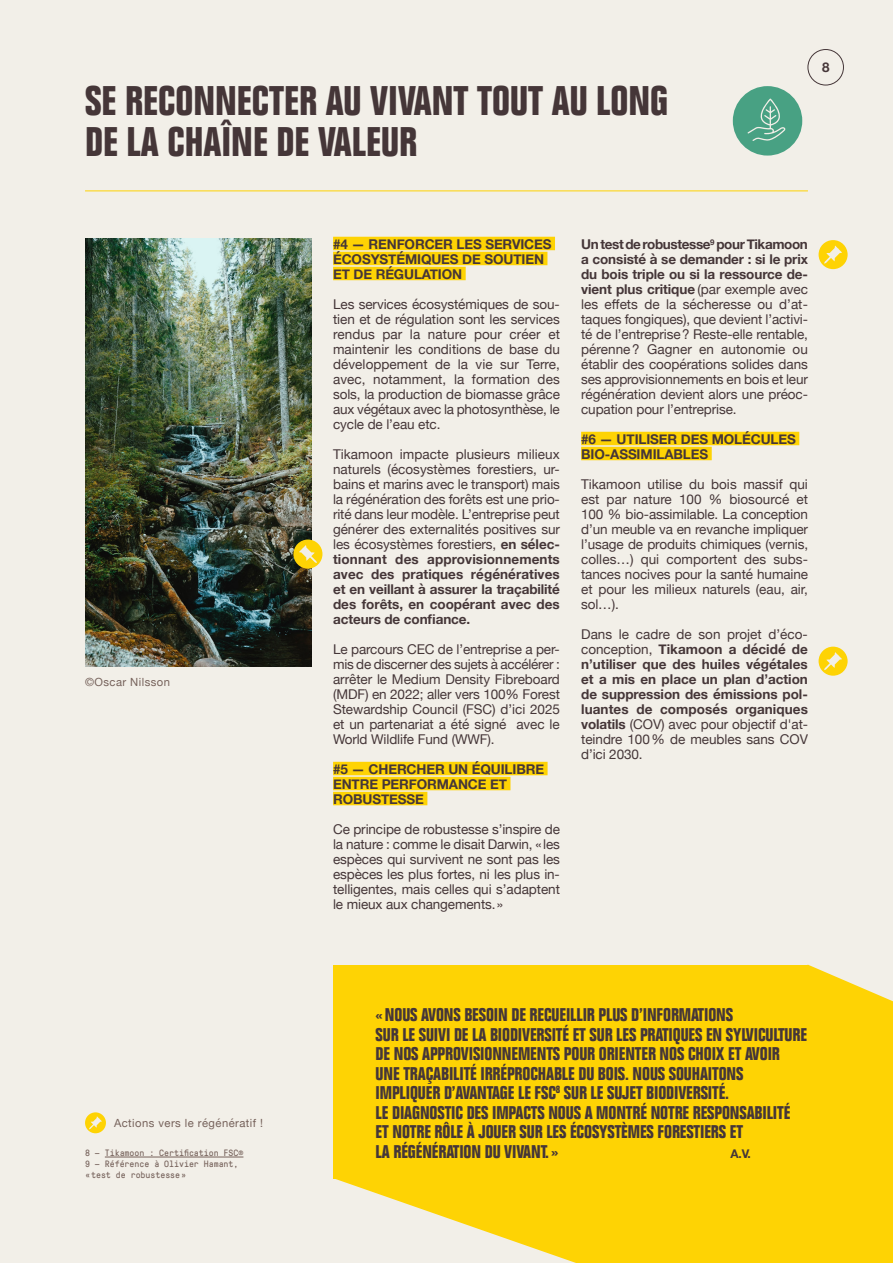
<style>
.page{position:relative;width:893px;height:1263px;background:#f2efe8}
.page>*{position:absolute;margin:0;border:0;box-sizing:border-box;transform-origin:0 0}
.t1{font:700 condensed 40.5px/40.8px "Folio";color:#453638}
.t2{font:700 condensed 18px/19.5px "Folio";letter-spacing:-.005em;color:#453638}
.t3{font:13.5px/15px "Helvetica Neue";letter-spacing:-.005em;color:#453638;text-align:justify}
.t4{font:700 13.5px/15px "Helvetica Neue";letter-spacing:-.01em;color:#453638}
.t5{font:700 13.35px "Helvetica Neue";color:#453638}
.t6{font:700 12px "Helvetica Neue";color:#453638}
.t7{font:11.25px "Helvetica Neue";letter-spacing:.04em;color:#76625b}
.t8{font:9px/10.8px "GT Pressura Mono";color:#76625b}
.s1{font-weight:700}
.s2{font-weight:400}
</style>
<div class="page">
<svg style="left:336px;top:965px;width:557px;height:298px;fill:#fed304"></svg>
<div style="left:807px;top:49px;width:37px;height:36px;border:1px solid #453638;border-radius:50%"></div>
<hr style="left:85px;top:190px;width:723px;height:1px;background:#fed304">
<div style="left:333px;top:237px;width:222px;height:13px;background:#fed304"></div>
<div style="left:333px;top:252px;width:214px;height:13px;background:#fed304"></div>
<div style="left:333px;top:267px;width:133px;height:13px;background:#fed304"></div>
<div style="left:333px;top:762px;width:215px;height:13px;background:#fed304"></div>
<div style="left:333px;top:777px;width:177px;height:13px;background:#fed304"></div>
<div style="left:333px;top:792px;width:94px;height:13px;background:#fed304"></div>
<div style="left:581px;top:432px;width:218px;height:13px;background:#fed304"></div>
<div style="left:581px;top:447px;width:131px;height:13px;background:#fed304"></div>
<img style="left:85px;top:238px;width:227px;height:428px">
<div style="left:733px;top:86px;width:69px;height:70px;background:#48a183;border-radius:50%"></div>
<svg style="left:747px;top:98px;width:38px;height:43px"></svg>
<hr style="left:105px;top:1157px;width:138px;height:1px;background:#76625b">
<div style="left:333px;top:965px;width:475px;height:214px;background:#fed304"></div>
<div style="left:819px;top:647px;width:29px;height:29px;background:#fed304;border-radius:50%"></div>
<svg style="left:824px;top:652px;width:18px;height:18px"></svg>
<div style="left:293px;top:539px;width:29px;height:30px;background:#fed304;border-radius:50%"></div>
<svg style="left:299px;top:545px;width:18px;height:18px"></svg>
<div style="left:819px;top:240px;width:29px;height:29px;background:#fed304;border-radius:50%"></div>
<svg style="left:824px;top:246px;width:18px;height:18px"></svg>
<div style="left:85px;top:1112px;width:21px;height:21px;background:#fed304;border-radius:50%"></div>
<svg style="left:89px;top:1116px;width:13px;height:13px"></svg>
<p class="t1" style="left:85px;top:82px;width:585px">SE RECONNECTER AU VIVANT TOUT AU LONG<br>DE LA CHAÎNE DE VALEUR</p>
<p class="t5" style="left:822px;top:57px;width:9px">8</p>
<p class="t7" style="left:85px;top:674px;width:87px">©Oscar Nilsson</p>
<p class="t4" style="left:333px;top:237px;width:220px">#4 — RENFORCER LES SERVICES<br>ÉCOSYSTÉMIQUES DE SOUTIEN<br>ET DE RÉGULATION</p>
<p class="t3" style="left:333px;top:297px;width:228px">Les services écosystémiques de sou&shy;tien et de régulation sont les services rendus par la nature pour créer et maintenir les conditions de base du développement de la vie sur Terre, avec, notamment, la formation des sols, la production de biomasse grâce aux végétaux avec la photosynthèse, le cycle de l’eau etc.</p>
<p class="t3" style="left:333px;top:447px;width:228px">Tikamoon impacte plusieurs milieux naturels (écosystèmes forestiers, ur&shy;bains et marins avec le transport) mais la régénération des forêts est une prio&shy;rité dans leur modèle. L’entreprise peut générer des externalités positives sur les écosystèmes forestiers, <span class="s1">en sélec&shy;tionnant des approvisionnements avec des pratiques régénératives et en veillant à assurer la traçabilité des forêts, en coopérant avec des acteurs de confiance.</span></p>
<p class="t3" style="left:333px;top:642px;width:228px">Le parcours CEC de l’entreprise a per&shy;mis de discerner des sujets à accélérer : arrêter le Medium Density Fibreboard (MDF) en 2022; aller vers 100% Forest Stewardship Council (FSC) d’ici 2025 et un partenariat a été signé avec le World Wildlife Fund (WWF).</p>
<p class="t4" style="left:333px;top:762px;width:213px">#5 — CHERCHER UN ÉQUILIBRE<br>ENTRE PERFORMANCE ET<br>ROBUSTESSE</p>
<p class="t3" style="left:333px;top:822px;width:228px">Ce principe de robustesse s’inspire de la nature : comme le disait Darwin, «les espèces qui survivent ne sont pas les espèces les plus fortes, ni les plus in&shy;telligentes, mais celles qui s’adaptent le mieux aux changements.»</p>
<p class="t3" style="left:581px;top:237px;width:228px"><span class="s1">Un test de robustesse</span><sup>9</sup> <span class="s1">pour Tikamoon a consisté à se demander : si le prix du bois triple ou si la ressource de&shy;vient plus critique</span> (par exemple avec les effets de la sécheresse ou d’at&shy;taques fongiques), que devient l’activi&shy;té de l’entreprise? Reste-elle rentable, pérenne? Gagner en autonomie ou établir des coopérations solides dans ses approvisionnements en bois et leur régénération devient alors une préoc&shy;cupation pour l’entreprise.</p>
<p class="t4" style="left:581px;top:432px;width:216px">#6 — UTILISER DES MOLÉCULES<br>BIO-ASSIMILABLES</p>
<p class="t3" style="left:581px;top:477px;width:228px">Tikamoon utilise du bois massif qui est par nature 100 % biosourcé et 100 % bio-assimilable. La conception d’un meuble va en revanche impliquer l’usage de produits chimiques (vernis, colles…) qui comportent des subs&shy;tances nocives pour la santé humaine et pour les milieux naturels (eau, air, sol…).</p>
<p class="t4" style="left:581px;top:627px;width:228px;text-align:justify"><span class="s2">Dans le cadre de son projet d’éco&shy;conception,</span> Tikamoon a décidé de n’utiliser que des huiles végétales et a mis en place un plan d’action de suppression des émissions pol&shy;luantes de composés organiques volatils <span class="s2">(COV) avec pour objectif d'at&shy;teindre 100% de meubles sans COV d’ici 2030.</span></p>
<p class="t7" style="left:114px;top:1115px;width:151px">Actions vers le régénératif !</p>
<p class="t8" style="left:85px;top:1147px;width:160px">8 — Tikamoon : Certification FSC®</p>
<p class="t8" style="left:85px;top:1158px;width:155px">9 — Référence à Olivier Hamant, «test de robustesse»</p>
<p class="t2" style="left:376px;top:1005px;width:433px">«NOUS AVONS BESOIN DE RECUEILLIR PLUS D’INFORMATIONS<br>SUR LE SUIVI DE LA BIODIVERSITÉ ET SUR LES PRATIQUES EN SYLVICULTURE DE NOS APPROVISIONNEMENTS POUR ORIENTER NOS CHOIX ET AVOIR UNE TRAÇABILITÉ IRRÉPROCHABLE DU BOIS. NOUS SOUHAITONS IMPLIQUER D’AVANTAGE LE FSC<sup>8</sup> SUR LE SUJET BIODIVERSITÉ.<br>LE DIAGNOSTIC DES IMPACTS NOUS A MONTRÉ NOTRE RESPONSABILITÉ ET NOTRE RÔLE À JOUER SUR LES ÉCOSYSTÈMES FORESTIERS ET<br>LA RÉGÉNÉRATION DU VIVANT.»</p>
<p class="t6" style="left:730px;top:1144px;width:22px">A.V.</p>
</div>
